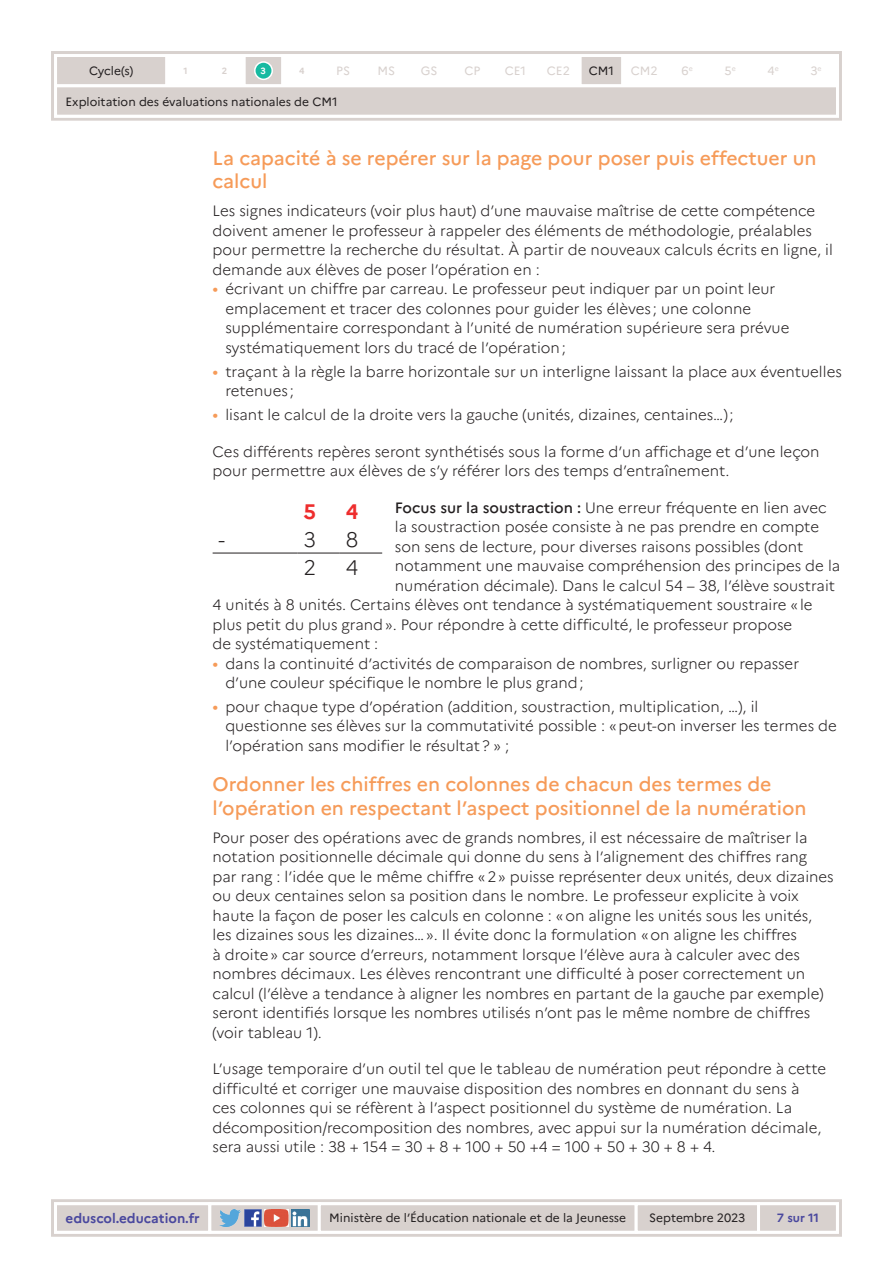
<style>
.page{position:relative;width:893px;height:1263px;background:#fff}
.page>*{position:absolute;margin:0;border:0;box-sizing:border-box;transform-origin:0 0}
.t1{font:300 21px "Marianne";color:#231f20}
.t2{font:700 21px "Marianne";color:#ee2d2d}
.t3{font:500 19.5px/23.4px "Marianne";color:#f69b59}
.t4{font:300 15px/19.5px "Marianne";color:#231f20}
.t5{font:700 13.5px "Marianne";color:#4a489e}
.t6{font:12px "Marianne";color:#231f20}
.t7{font:12px "Marianne";color:#d8d1ce}
.t8{font:700 12px "Marianne";color:#4a489e}
.t9{font:700 9px "Marianne";color:#d8d1ce}
.t10{font:700 9px "Marianne";color:#fff}
.t11{font:7.05px "Marianne";color:#d8d1ce}
.s1{font-weight:400;font-size:16.5px;color:#f69b59}
.s2{font-weight:500}
</style>
<div class="page">
<div style="left:51px;top:1199px;width:791px;height:38px;border:3px solid #d8d1ce"></div>
<svg style="left:52px;top:1201px;width:788px;height:34px"></svg>
<div style="left:51px;top:51px;width:791px;height:70px;border:3px solid #d8d1ce"></div>
<svg style="left:53px;top:53px;width:787px;height:66px"></svg>
<hr style="left:213px;top:553px;width:42px;height:1px;background:#231f20">
<hr style="left:255px;top:553px;width:42px;height:1px;background:#231f20">
<hr style="left:297px;top:553px;width:43px;height:1px;background:#231f20">
<hr style="left:340px;top:553px;width:42px;height:1px;background:#231f20">
<p class="t6" style="left:89px;top:64px;width:46px">Cycle(s)</p>
<p class="t9" style="left:184px;top:65px;width:6px">1</p>
<p class="t7" style="left:336px;top:64px;width:15px">PS</p>
<p class="t7" style="left:377px;top:64px;width:19px">MS</p>
<p class="t7" style="left:421px;top:64px;width:18px">GS</p>
<p class="t7" style="left:464px;top:64px;width:17px">CP</p>
<p class="t7" style="left:505px;top:64px;width:23px">CE1</p>
<p class="t6" style="left:589px;top:64px;width:27px">CM1</p>
<p class="t7" style="left:725px;top:64px;width:9px">5</p>
<p class="t7" style="left:681px;top:64px;width:13px">6<sup>e</sup></p>
<p class="t7" style="left:810px;top:64px;width:13px">3<sup>e</sup></p>
<p class="t7" style="left:547px;top:64px;width:25px">CE2</p>
<p class="t11" style="left:775px;top:64px;width:6px">e</p>
<p class="t7" style="left:631px;top:64px;width:28px">CM2</p>
<p class="t11" style="left:732px;top:64px;width:6px">e</p>
<p class="t7" style="left:767px;top:64px;width:9px">4</p>
<p class="t9" style="left:222px;top:65px;width:7px">2</p>
<p class="t10" style="left:260px;top:65px;width:7px">3</p>
<p class="t9" style="left:299px;top:65px;width:7px">4</p>
<p class="t6" style="left:66px;top:94px;width:274px">Exploitation des évaluations nationales de CM1</p>
<h2 class="t3" style="left:213px;top:146px;width:606px">La capacité à se repérer sur la page pour poser puis effectuer un calcul</h2>
<p class="t4" style="left:213px;top:201px;width:622px">Les signes indicateurs (voir plus haut) d’une mauvaise maîtrise de cette compétence doivent amener le professeur à rappeler des éléments de méthodologie, préalables pour permettre la recherche du résultat. À partir de nouveaux calculs écrits en ligne, il demande aux élèves de poser l’opération en :</p>
<p class="t4" style="left:225px;top:279px;width:566px;text-indent:-13px"><span class="s1">•</span> écrivant un chiffre par carreau. Le professeur peut indiquer par un point leur emplacement et tracer des colonnes pour guider les élèves ; une colonne supplémentaire correspondant à l’unité de numération supérieure sera prévue systématiquement lors du tracé de l’opération;</p>
<p class="t4" style="left:225px;top:362px;width:618px;text-indent:-13px"><span class="s1">•</span> traçant à la règle la barre horizontale sur un interligne laissant la place aux éventuelles retenues ;</p>
<p class="t4" style="left:213px;top:405px;width:523px"><span class="s1">•</span> lisant le calcul de la droite vers la gauche (unités, dizaines, centaines…);</p>
<p class="t4" style="left:213px;top:441px;width:608px">Ces différents repères seront synthétisés sous la forme d’un affichage et d’une leçon pour permettre aux élèves de s’y référer lors des temps d’entraînement.</p>
<p class="t4" style="left:395px;top:497px;width:433px"><span class="s2">Focus sur la soustraction :</span> Une erreur fréquente en lien avec</p>
<p class="t4" style="left:395px;top:517px;width:426px">la soustraction posée consiste à ne pas prendre en compte</p>
<p class="t4" style="left:395px;top:536px;width:410px">son sens de lecture, pour diverses raisons possibles (dont</p>
<p class="t4" style="left:395px;top:556px;width:447px">notamment une mauvaise compréhension des principes de la</p>
<p class="t4" style="left:395px;top:575px;width:442px">numération décimale). Dans le calcul 54 – 38, l’élève soustrait</p>
<p class="t4" style="left:213px;top:595px;width:602px">4 unités à 8 unités. Certains élèves ont tendance à systématiquement soustraire «le</p>
<p class="t4" style="left:213px;top:614px;width:581px">plus petit du plus grand». Pour répondre à cette difficulté, le professeur propose</p>
<p class="t4" style="left:213px;top:634px;width:167px">de systématiquement :</p>
<p class="t4" style="left:225px;top:653px;width:575px;text-indent:-13px"><span class="s1">•</span> dans la continuité d’activités de comparaison de nombres, surligner ou repasser d’une couleur spécifique le nombre le plus grand;</p>
<p class="t4" style="left:225px;top:697px;width:613px;text-indent:-13px"><span class="s1">•</span> pour chaque type d’opération (addition, soustraction, multiplication, …), il questionne ses élèves sur la commutativité possible : «peut-on inverser les termes de l’opération sans modifier le résultat? » ;</p>
<h2 class="t3" style="left:213px;top:772px;width:596px">Ordonner les chiffres en colonnes de chacun des termes de l’opération en respectant l’aspect positionnel de la numération</h2>
<p class="t4" style="left:213px;top:827px;width:623px">Pour poser des opérations avec de grands nombres, il est nécessaire de maîtriser la notation positionnelle décimale qui donne du sens à l’alignement des chiffres rang par rang : l’idée que le même chiffre «2» puisse représenter deux unités, deux dizaines ou deux centaines selon sa position dans le nombre. Le professeur explicite à voix haute la façon de poser les calculs en colonne : «on aligne les unités sous les unités, les dizaines sous les dizaines…». Il évite donc la formulation «on aligne les chiffres<br>à droite» car source d’erreurs, notamment lorsque l’élève aura à calculer avec des nombres décimaux. Les élèves rencontrant une difficulté à poser correctement un calcul (l’élève a tendance à aligner les nombres en partant de la gauche par exemple) seront identifiés lorsque les nombres utilisés n’ont pas le même nombre de chiffres (voir tableau 1).</p>
<p class="t4" style="left:213px;top:1059px;width:615px">L’usage temporaire d’un outil tel que le tableau de numération peut répondre à cette difficulté et corriger une mauvaise disposition des nombres en donnant du sens à ces colonnes qui se réfèrent à l’aspect positionnel du système de numération. La décomposition/recomposition des nombres, avec appui sur la numération décimale, sera aussi utile : 38 + 154 = 30 + 8 + 100 + 50 +4 = 100 + 50 + 30 + 8 + 4.</p>
<h1 class="t2" style="left:303px;top:499px;width:14px">5</h1>
<h1 class="t2" style="left:346px;top:499px;width:14px">4</h1>
<h1 class="t1" style="left:219px;top:527px;width:8px">-</h1>
<h1 class="t1" style="left:303px;top:527px;width:14px">3</h1>
<h1 class="t1" style="left:346px;top:527px;width:14px">8</h1>
<h1 class="t1" style="left:303px;top:554px;width:14px">2</h1>
<h1 class="t1" style="left:346px;top:554px;width:14px">4</h1>
<p class="t5" style="left:66px;top:1210px;width:136px">eduscol.education.fr</p>
<p class="t6" style="left:329px;top:1211px;width:298px">Ministère de l’Éducation nationale et de la Jeunesse</p>
<p class="t6" style="left:649px;top:1211px;width:98px">Septembre 2023</p>
<p class="t8" style="left:777px;top:1211px;width:44px">7 sur 11</p>
</div>
